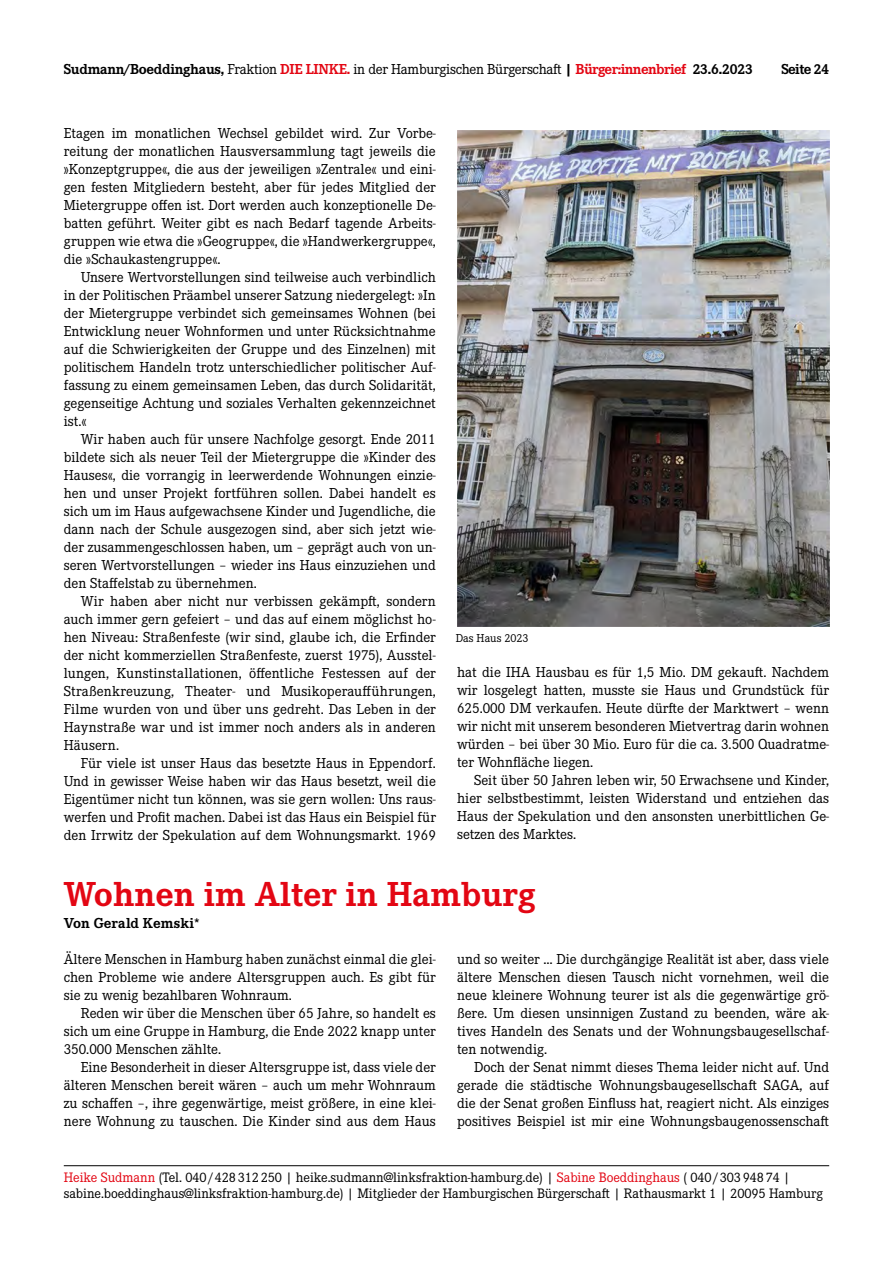
<style>
.page{position:relative;width:893px;height:1263px;background:#fff}
.page>*{position:absolute;margin:0;border:0;box-sizing:border-box;transform-origin:0 0}
.t1{font:700 36px "Corporate E Pro";color:#e30613}
.t2{font:15px/18px "Corporate E Pro";color:#000;text-align:justify}
.t3{font:15px "Corporate E Pro";letter-spacing:-.02em;color:#000}
.t4{font:700 15px "Corporate E Pro";color:#000}
.t5{font:14.25px/16.5px "Corporate E Pro";letter-spacing:-.005em;color:#000}
.t6{font:12px "Corporate E Pro";color:#000}
.s1{font-weight:700}
.s2{font-weight:700;color:#e30613}
.s3{color:#e30613}
</style>
<div class="page">
<hr style="left:64px;top:1165px;width:765px;height:1px;background:#000">
<img style="left:457px;top:131px;width:372px;height:496px">
<p class="t3" style="left:64px;top:59px;width:691px"><span class="s1">Sudmann/Boeddinghaus,</span> Fraktion <span class="s2">DIE LINKE.</span> in der Hamburgischen Bürgerschaft <span class="s1">|</span> <span class="s2">Bürger:innenbrief</span> <span class="s1">23.6.2023</span></p>
<p class="t4" style="left:781px;top:58px;width:49px">Seite 24</p>
<p class="t2" style="left:64px;top:123px;width:374px">Etagen im monatlichen Wechsel gebildet wird. Zur Vorbe&shy;reitung der monatlichen Hausversammlung tagt jeweils die »Konzeptgruppe«, die aus der jeweiligen »Zentrale« und eini&shy;gen festen Mitgliedern besteht, aber für jedes Mitglied der Mietergruppe offen ist. Dort werden auch konzeptionelle De&shy;batten geführt. Weiter gibt es nach Bedarf tagende Arbeits&shy;gruppen wie etwa die »Geogruppe«, die »Handwerkergruppe«, die »Schaukastengruppe«.</p>
<p class="t2" style="left:64px;top:267px;width:374px;text-indent:17px">Unsere Wertvorstellungen sind teilweise auch verbindlich in der Politischen Präambel unserer Satzung niedergelegt: »In der Mietergruppe verbindet sich gemeinsames Wohnen (bei Entwicklung neuer Wohnformen und unter Rücksichtnahme auf die Schwierigkeiten der Gruppe und des Einzelnen) mit politischem Handeln trotz unterschiedlicher politischer Auf&shy;fassung zu einem gemeinsamen Leben, das durch Solidarität, gegenseitige Achtung und soziales Verhalten gekennzeichnet ist.«</p>
<p class="t2" style="left:64px;top:429px;width:374px;text-indent:17px">Wir haben auch für unsere Nachfolge gesorgt. Ende 2011 bildete sich als neuer Teil der Mietergruppe die »Kinder des Hauses«, die vorrangig in leerwerdende Wohnungen einzie&shy;hen und unser Projekt fortführen sollen. Dabei handelt es sich um im Haus aufgewachsene Kinder und Jugendliche, die dann nach der Schule ausgezogen sind, aber sich jetzt wie&shy;der zusammengeschlossen haben, um – geprägt auch von un&shy;seren Wertvorstellungen – wieder ins Haus einzuziehen und den Staffelstab zu übernehmen.</p>
<p class="t2" style="left:64px;top:591px;width:374px;text-indent:17px">Wir haben aber nicht nur verbissen gekämpft, sondern auch immer gern gefeiert – und das auf einem möglichst ho&shy;hen Niveau: Straßenfeste (wir sind, glaube ich, die Erfinder der nicht kommerziellen Straßenfeste, zuerst 1975), Ausstel&shy;lungen, Kunstinstallationen, öffentliche Festessen auf der Straßenkreuzung, Theater- und Musikoperaufführungen, Filme wurden von und über uns gedreht. Das Leben in der Haynstraße war und ist immer noch anders als in anderen Häusern.</p>
<p class="t2" style="left:64px;top:753px;width:374px;text-indent:17px">Für viele ist unser Haus das besetzte Haus in Eppendorf.<br>Und in gewisser Weise haben wir das Haus besetzt, weil die Eigentümer nicht tun können, was sie gern wollen: Uns raus&shy;werfen und Profit machen. Dabei ist das Haus ein Beispiel für den Irrwitz der Spekulation auf dem Wohnungsmarkt. 1969</p>
<p class="t6" style="left:456px;top:629px;width:74px">Das Haus 2023</p>
<p class="t2" style="left:457px;top:662px;width:374px">hat die IHA Hausbau es für 1,5 Mio. DM gekauft. Nachdem wir losgelegt hatten, musste sie Haus und Grundstück für 625.000 DM verkaufen. Heute dürfte der Marktwert – wenn wir nicht mit unserem besonderen Mietvertrag darin wohnen würden – bei über 30 Mio. Euro für die ca. 3.500 Quadratme&shy;ter Wohnfläche liegen.</p>
<p class="t2" style="left:457px;top:770px;width:374px;text-indent:17px">Seit über 50 Jahren leben wir, 50 Erwachsene und Kinder, hier selbstbestimmt, leisten Widerstand und entziehen das Haus der Spekulation und den ansonsten unerbittlichen Ge&shy;setzen des Marktes.</p>
<h1 class="t1" style="left:64px;top:869px;width:473px">Wohnen im Alter in Hamburg</h1>
<p class="t4" style="left:64px;top:913px;width:138px">Von Gerald Kemski*</p>
<p class="t2" style="left:64px;top:949px;width:374px">Ältere Menschen in Hamburg haben zunächst einmal die glei&shy;chen Probleme wie andere Altersgruppen auch. Es gibt für sie zu wenig bezahlbaren Wohnraum.</p>
<p class="t2" style="left:64px;top:1003px;width:374px;text-indent:17px">Reden wir über die Menschen über 65 Jahre, so handelt es sich um eine Gruppe in Hamburg, die Ende 2022 knapp unter 350.000 Menschen zählte.</p>
<p class="t2" style="left:64px;top:1057px;width:374px;text-indent:17px">Eine Besonderheit in dieser Altersgruppe ist, dass viele der älteren Menschen bereit wären – auch um mehr Wohnraum zu schaffen –, ihre gegenwärtige, meist größere, in eine klei&shy;nere Wohnung zu tauschen. Die Kinder sind aus dem Haus</p>
<p class="t2" style="left:457px;top:949px;width:374px">und so weiter … Die durchgängige Realität ist aber, dass viele ältere Menschen diesen Tausch nicht vornehmen, weil die neue kleinere Wohnung teurer ist als die gegenwärtige grö&shy;ßere. Um diesen unsinnigen Zustand zu beenden, wäre ak&shy;tives Handeln des Senats und der Wohnungsbaugesellschaf&shy;ten notwendig.</p>
<p class="t2" style="left:457px;top:1057px;width:374px;text-indent:17px">Doch der Senat nimmt dieses Thema leider nicht auf. Und gerade die städtische Wohnungsbaugesellschaft SAGA, auf die der Senat großen Einfluss hat, reagiert nicht. Als einziges positives Beispiel ist mir eine Wohnungsbaugenossenschaft</p>
<p class="t5" style="left:64px;top:1168px;width:761px"><span class="s3">Heike Sudmann</span> (Tel. 040 / 428 312 250 | heike.sudmann@linksfraktion-hamburg.de) | <span class="s3">Sabine Boeddinghaus</span> ( 040 / 303 948 74 | sabine.boeddinghaus@linksfraktion-hamburg.de) | Mitglieder der Hamburgischen Bürgerschaft | Rathausmarkt 1 | 20095 Hamburg</p>
</div>
